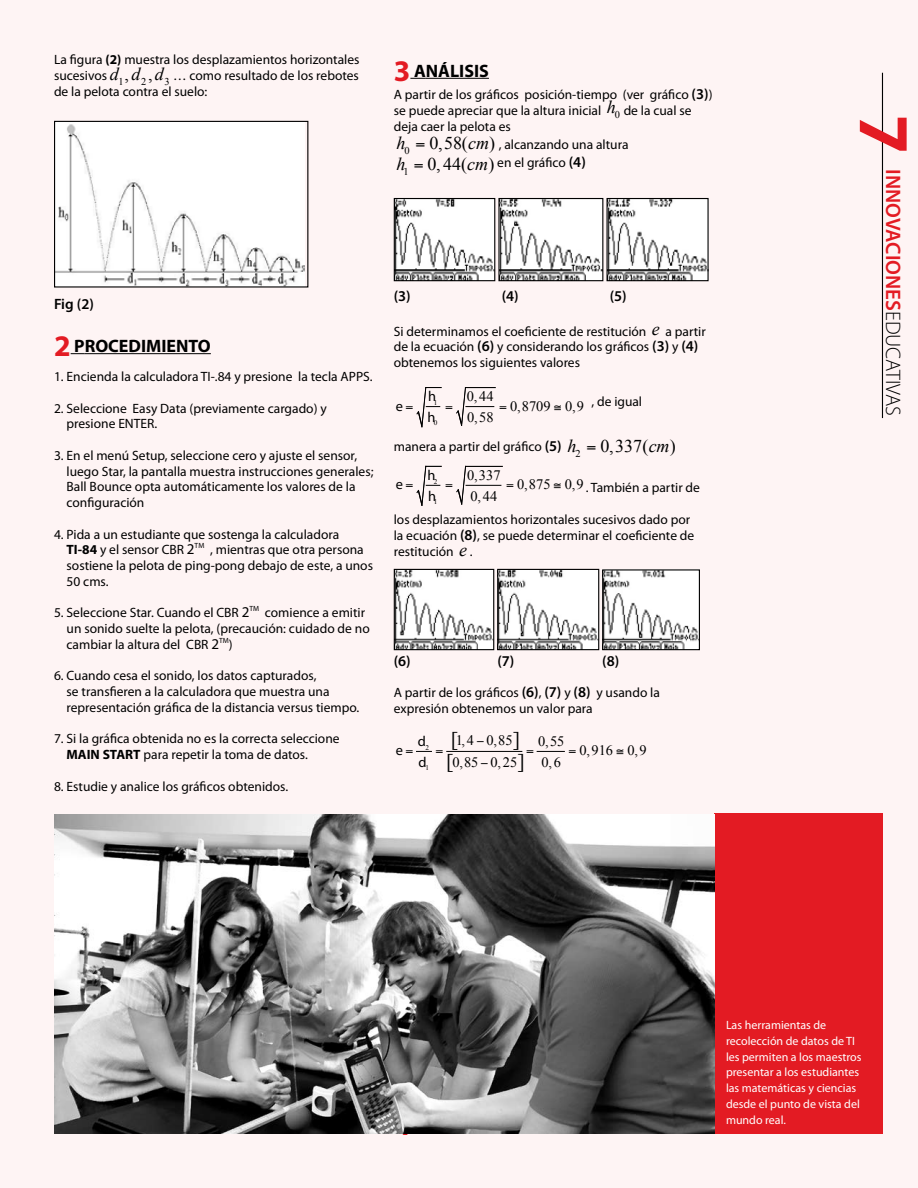
<style>
.page{position:relative;width:918px;height:1188px;background:#fff}
.page>*{position:absolute;margin:0;border:0;box-sizing:border-box;transform-origin:0 0}
.t1{font:600 21px "Myriad Pro";color:#e31b23}
.t2{font:700 18px "Myriad Pro";color:#000}
.t3{font:italic 18px "Times New Roman";letter-spacing:-.005em;color:#000}
.t4{font:18px "Times New Roman";color:#000}
.t5{font:600 15px "Myriad Pro";color:#000}
.t6{font:14.4px "Times New Roman";color:#000}
.t7{font:14.4px "Myriad Pro";color:#000}
.t8{font:13.5px/15.8px "Myriad Pro";color:#000}
.t9{font:12px/15.8px "Myriad Pro";color:#fff}
.t10{font:10.35px "Times New Roman";color:#000}
.t11{font:7.2px "Times New Roman";color:#000}
.s1{font-weight:700}
.s2{font-family:"Times New Roman";font-size:18px}
.s3{font-size:30px;color:#e31b23}
.s4{font-weight:600;font-size:15px}
.s5{font-family:"Times New Roman";font-style:italic;font-size:18px}
.s6{font-size:15px}
.s7{font-family:"Times New Roman";font-style:italic;font-size:18.45px}
.s8{font-weight:300;color:#000}
</style>
<div class="page">
<div style="left:0;top:0;width:918px;height:1187px;background:#fef4f4"></div>
<svg style="left:71px;top:353px;width:14px;height:1px"></svg>
<hr style="left:85px;top:353px;width:126px;height:1px;background:#000">
<img style="left:56px;top:123px;width:249px;height:163px">
<div style="left:54px;top:121px;width:254px;height:167px;border:1px solid #000"></div>
<svg style="left:410px;top:78px;width:16px;height:1px"></svg>
<hr style="left:426px;top:78px;width:63px;height:1px;background:#000">
<img style="left:396px;top:200px;width:97px;height:79px">
<div style="left:394px;top:198px;width:101px;height:83px;border:1px solid #000"></div>
<img style="left:500px;top:200px;width:101px;height:79px">
<div style="left:498px;top:198px;width:105px;height:83px;border:1px solid #000"></div>
<img style="left:609px;top:200px;width:98px;height:79px">
<div style="left:607px;top:198px;width:102px;height:83px;border:1px solid #000"></div>
<img style="left:396px;top:571px;width:96px;height:77px">
<div style="left:394px;top:569px;width:100px;height:81px;border:1px solid #000"></div>
<img style="left:499px;top:571px;width:98px;height:77px">
<div style="left:497px;top:569px;width:102px;height:81px;border:1px solid #000"></div>
<img style="left:604px;top:571px;width:94px;height:77px">
<div style="left:602px;top:569px;width:98px;height:81px;border:1px solid #000"></div>
<hr style="left:447px;top:751px;width:75px;height:1px;background:#000">
<div style="left:715px;top:813px;width:168px;height:321px;background:#e31b23"></div>
<img style="left:54px;top:814px;width:661px;height:320px">
<hr style="left:882px;top:73px;width:1px;height:345px;background:#000">
<svg style="left:416px;top:387px;width:80px;height:40px"></svg>
<svg style="left:416px;top:466px;width:87px;height:39px"></svg>
<svg style="left:416px;top:750px;width:41px;height:2px"></svg>
<svg style="left:514px;top:750px;width:51px;height:2px"></svg>
<p class="t8" style="left:54px;top:52px;width:307px">La figura <span class="s1">(2)</span> muestra los desplazamientos horizontales sucesivos <sub>1</sub><span class="s2">, ,</span> … como resultado de los rebotes</p>
<h2 class="t3" style="left:110px;top:63px;width:56px">ddd</h2>
<p class="t8" style="left:54px;top:83px;width:155px">de la pelota contra el suelo:</p>
<p class="t10" style="left:141px;top:75px;width:7px">2</p>
<p class="t10" style="left:164px;top:75px;width:7px">3</p>
<h2 class="t2" style="left:394px;top:59px;width:97px"><span class="s3">3</span> ANÁLISIS</h2>
<p class="t8" style="left:394px;top:86px;width:320px">A partir de los gráficos posición-tiempo (ver gráfico <span class="s4">(3)</span>) se puede apreciar que la altura inicial <sub>0</sub><span class="s5">h</span> de la cual se deja caer la pelota es</p>
<p class="t10" style="left:396px;top:144px;width:15px">0<sup>h</sup></p>
<h2 class="t3" style="left:468px;top:133px;width:22px">cm</h2>
<p class="t8" style="left:429px;top:136px;width:201px"><span class="s2">0,58( )</span> , alcanzando una altura</p>
<p class="t8" style="left:428px;top:154px;width:160px"><span class="s2">0, 44( )</span> en el gráfico <span class="s4">(4)</span></p>
<p class="t10" style="left:396px;top:165px;width:14px">1<sup>h</sup></p>
<h2 class="t3" style="left:467px;top:154px;width:22px">cm</h2>
<p class="t5" style="left:54px;top:295px;width:41px">Fig (2)</p>
<h2 class="t2" style="left:54px;top:334px;width:158px"><span class="s3">2</span> PROCEDIMIENTO</h2>
<p class="t8" style="left:54px;top:369px;width:320px">1. Encienda la calculadora TI-.84 y presione la tecla APPS.</p>
<p class="t8" style="left:67px;top:400px;width:262px;text-indent:-13px">2. Seleccione Easy Data (previamente cargado) y presione ENTER.</p>
<p class="t8" style="left:67px;top:447px;width:308px;text-indent:-13px">3. En el menú Setup, seleccione cero y ajuste el sensor, luego Star, la pantalla muestra instrucciones generales; Ball Bounce opta automáticamente los valores de la configuración</p>
<p class="t8" style="left:67px;top:526px;width:308px;text-indent:-13px">4. Pida a un estudiante que sostenga la calculadora<br><span class="s1">TI-84</span> y el sensor CBR <span class="s6">2</span><sup>TM</sup> , mientras que otra persona sostiene la pelota de ping-pong debajo de este, a unos 50 cms.</p>
<p class="t8" style="left:67px;top:605px;width:305px;text-indent:-13px">5. Seleccione Star. Cuando el CBR <span class="s6">2</span><sup>TM</sup> comience a emitir un sonido suelte la pelota, (precaución: cuidado de no cambiar la altura del CBR <span class="s6">2</span><sup>TM</sup>)</p>
<p class="t8" style="left:67px;top:668px;width:294px;text-indent:-13px">6. Cuando cesa el sonido, los datos capturados,<br>se transfieren a la calculadora que muestra una representación gráfica de la distancia versus tiempo.</p>
<p class="t8" style="left:67px;top:731px;width:275px;text-indent:-13px">7. Si la gráfica obtenida no es la correcta seleccione<br><span class="s1">MAIN START</span> para repetir la toma de datos.</p>
<p class="t8" style="left:54px;top:778px;width:236px">8. Estudie y analice los gráficos obtenidos.</p>
<p class="t5" style="left:394px;top:286px;width:19px">(3)</p>
<p class="t5" style="left:502px;top:286px;width:19px">(4)</p>
<p class="t5" style="left:610px;top:286px;width:19px">(5)</p>
<p class="t8" style="left:394px;top:323px;width:314px">Si determinamos el coeficiente de restitución <span class="s7">e</span> a partir de la ecuación <span class="s4">(6)</span> y considerando los gráficos <span class="s4">(3)</span> y <span class="s4">(4) </span>obtenemos los siguientes valores</p>
<p class="t11" style="left:434px;top:399px;width:5px">1</p>
<p class="t11" style="left:434px;top:419px;width:5px">0</p>
<p class="t7" style="left:428px;top:388px;width:9px">h</p>
<p class="t6" style="left:467px;top:388px;width:28px">0,44</p>
<p class="t8" style="left:591px;top:393px;width:52px">, de igual</p>
<p class="t6" style="left:510px;top:397px;width:76px">0,8709 0,9</p>
<p class="t7" style="left:396px;top:397px;width:9px">e</p>
<p class="t7" style="left:428px;top:408px;width:9px">h</p>
<p class="t6" style="left:467px;top:409px;width:28px">0,58</p>
<p class="t8" style="left:394px;top:438px;width:188px">manera a partir del gráfico <span class="s4">(5)</span> <sub>2</sub><span class="s5">h</span></p>
<h2 class="t3" style="left:649px;top:436px;width:22px">cm</h2>
<h2 class="t4" style="left:600px;top:436px;width:77px">0,337( )</h2>
<p class="t7" style="left:428px;top:466px;width:9px">h</p>
<p class="t6" style="left:467px;top:467px;width:35px">0,337</p>
<p class="t11" style="left:434px;top:477px;width:5px">2</p>
<p class="t11" style="left:434px;top:498px;width:5px">1</p>
<p class="t6" style="left:517px;top:476px;width:68px">0,875 0,9</p>
<p class="t7" style="left:396px;top:476px;width:9px">e</p>
<p class="t8" style="left:586px;top:479px;width:116px">. También a partir de</p>
<p class="t8" style="left:394px;top:512px;width:302px">los desplazamientos horizontales sucesivos dado por la ecuación <span class="s4">(8)</span>, se puede determinar el coeficiente de restitución <span class="s7">e</span> .</p>
<p class="t7" style="left:428px;top:487px;width:9px">h</p>
<p class="t6" style="left:471px;top:487px;width:28px">0,44</p>
<p class="t5" style="left:394px;top:651px;width:19px">(6)</p>
<p class="t5" style="left:497px;top:651px;width:19px">(7)</p>
<p class="t5" style="left:602px;top:651px;width:19px">(8)</p>
<p class="t8" style="left:394px;top:685px;width:268px">A partir de los gráficos <span class="s4">(6)</span>, <span class="s4">(7)</span> y <span class="s4">(8)</span> y usando la expresión obtenemos un valor para</p>
<p class="t11" style="left:426px;top:743px;width:5px">2</p>
<p class="t11" style="left:425px;top:764px;width:5px">1</p>
<p class="t6" style="left:456px;top:732px;width:58px">1,4 0,85</p>
<p class="t6" style="left:538px;top:733px;width:28px">0,55</p>
<p class="t7" style="left:418px;top:733px;width:10px">d</p>
<p class="t6" style="left:580px;top:742px;width:69px">0,916 0,9</p>
<p class="t7" style="left:396px;top:742px;width:9px">e</p>
<p class="t7" style="left:418px;top:753px;width:10px">d</p>
<p class="t6" style="left:452px;top:753px;width:67px">0,85 0,25</p>
<p class="t6" style="left:542px;top:753px;width:21px">0,6</p>
<h1 class="t1" style="left:907px;top:169px;width:248px;rotate:90deg">INNOVACIONES<span class="s8">EDUCATIVAS</span></h1>
<p class="t9" style="left:726px;top:1017px;width:137px">Las herramientas de recolección de datos de TI les permiten a los maestros presentar a los estudiantes las matemáticas y ciencias desde el punto de vista del mundo real.</p>
</div>
